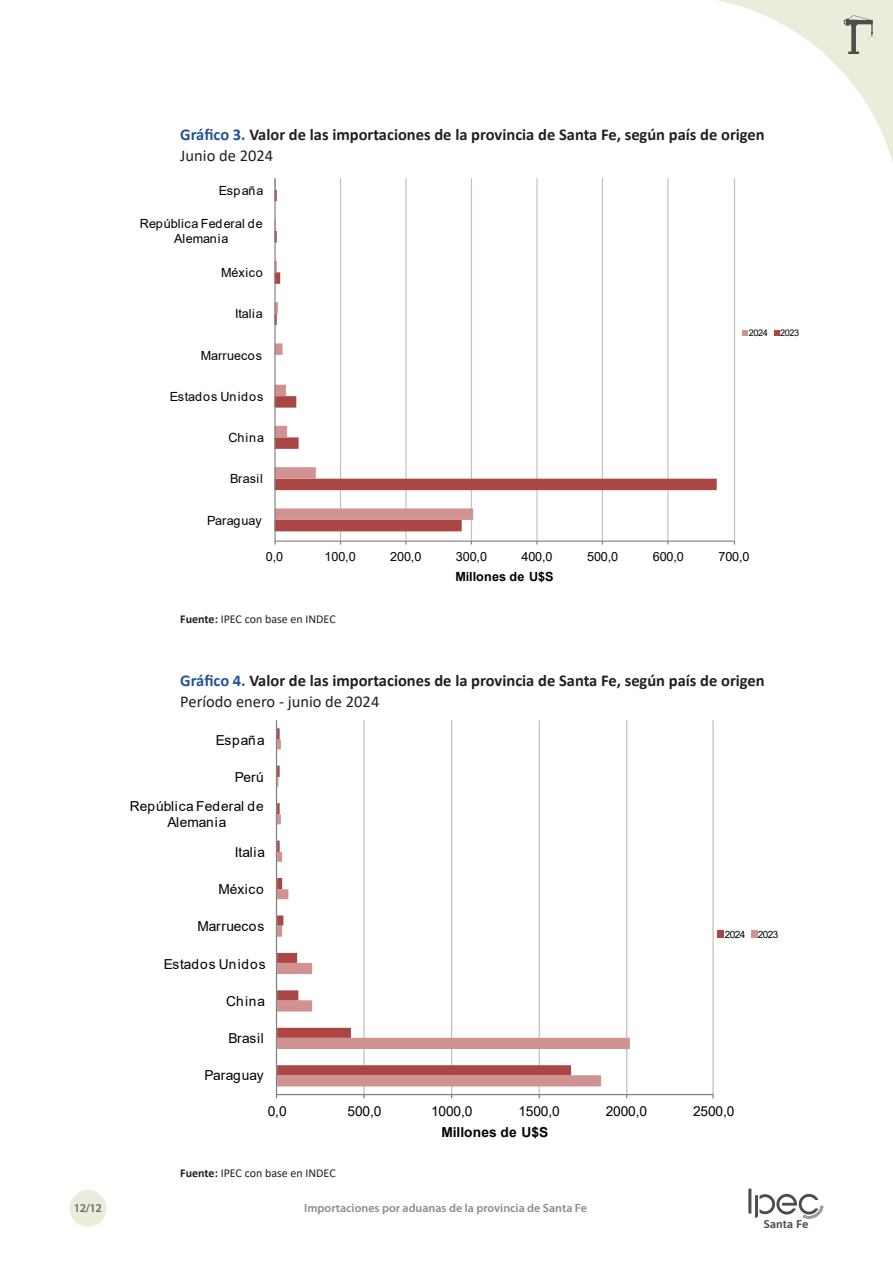
<style>
.page{position:relative;width:893px;height:1263px;background:#fff}
.page>*{position:absolute;margin:0;border:0;box-sizing:border-box;transform-origin:0 0}
.Cuadros{font:700 16.5px "Calibri";color:#231f20}
.Cuadros-2{font:16.5px "Calibri";color:#231f20}
.t1{font:13.8px "Arial";letter-spacing:-.005em;color:#000}
.t2{font:13.8px/16.2px "Arial";letter-spacing:.015em;color:#000;text-align:center}
.t3{font:13.8px "Arial";letter-spacing:.05em;color:#000}
.t4{font:700 13.8px "Arial";letter-spacing:-.005em;color:#000}
.t5{font:12.6px "Arial";letter-spacing:-.005em;color:#000}
.t6{font:12.6px/14.9px "Arial";letter-spacing:.015em;color:#000;text-align:center}
.t7{font:12.6px "Arial";letter-spacing:.05em;color:#000}
.t8{font:700 12.6px "Arial";letter-spacing:-.005em;color:#000}
.Texto{font:12px "Calibri";color:#231f20}
.t9{font:600 12px "Myriad Pro";color:#898b8e}
.t10{font:600 12px "Myriad Pro";color:#69696c}
.t11{font:600 11.25px "Asap";color:#4b4c4d;scale:1.06 1}
.t12{font:10.05px "Arial";letter-spacing:-.055em;color:#000}
.t13{font:9.15px "Arial";letter-spacing:-.055em;color:#000}
.s1{color:#24529b}
.s2{font-weight:700}
</style>
<div class="page">
<div style="left:70px;top:1190px;width:36px;height:37px;background:#ececda;border-radius:50%"></div>
<hr style="left:748px;top:1188px;width:3px;height:25px;background:#4b4c4d">
<svg style="left:755px;top:1193px;width:69px;height:26px"></svg>
<svg style="left:717px;top:0;width:176px;height:163px"></svg>
<hr style="left:363px;top:720px;width:2px;height:374px;background:#c0c0c0">
<hr style="left:451px;top:720px;width:1px;height:374px;background:#c0c0c0">
<hr style="left:539px;top:720px;width:1px;height:374px;background:#c0c0c0">
<hr style="left:626px;top:720px;width:1px;height:374px;background:#c0c0c0">
<hr style="left:712px;top:720px;width:2px;height:374px;background:#c0c0c0">
<svg style="left:277px;top:739px;width:353px;height:347px"></svg>
<svg style="left:277px;top:728px;width:294px;height:347px"></svg>
<hr style="left:276px;top:1094px;width:437px;height:1px;background:#808080">
<hr style="left:276px;top:720px;width:1px;height:374px;background:#808080">
<div style="left:717px;top:930px;width:7px;height:8px;background:#aa4643"></div>
<div style="left:751px;top:930px;width:6px;height:8px;background:#d19392"></div>
<hr style="left:340px;top:179px;width:1px;height:362px;background:#c0c0c0">
<hr style="left:405px;top:179px;width:2px;height:362px;background:#c0c0c0">
<hr style="left:471px;top:179px;width:1px;height:362px;background:#c0c0c0">
<hr style="left:536px;top:179px;width:1px;height:362px;background:#c0c0c0">
<hr style="left:602px;top:179px;width:1px;height:362px;background:#c0c0c0">
<hr style="left:667px;top:179px;width:1px;height:362px;background:#c0c0c0">
<hr style="left:734px;top:179px;width:1px;height:362px;background:#c0c0c0">
<svg style="left:276px;top:190px;width:441px;height:341px"></svg>
<svg style="left:276px;top:179px;width:197px;height:341px"></svg>
<hr style="left:275px;top:540px;width:459px;height:2px;background:#808080">
<hr style="left:274px;top:179px;width:2px;height:362px;background:#808080">
<svg style="left:742px;top:330px;width:6px;height:5px"></svg>
<svg style="left:774px;top:330px;width:6px;height:5px"></svg>
<p class="Cuadros" style="left:180px;top:123px;width:586px"><span class="s1">Gráfico 3.</span> Valor de las importaciones de la provincia de Santa Fe, según país de origen</p>
<p class="Cuadros-2" style="left:180px;top:144px;width:94px">Junio de 2024</p>
<p class="t5" style="left:219px;top:181px;width:46px">España</p>
<p class="t6" style="left:140px;top:216px;width:125px">República Federal de<br>Alemania</p>
<p class="t5" style="left:221px;top:264px;width:43px">México</p>
<p class="t5" style="left:235px;top:305px;width:29px">Italia</p>
<p class="t5" style="left:201px;top:346px;width:63px">Marruecos</p>
<p class="t7" style="left:170px;top:388px;width:95px">Estados Unidos</p>
<p class="t5" style="left:228px;top:429px;width:37px">China</p>
<p class="t5" style="left:230px;top:470px;width:34px">Brasil</p>
<p class="t5" style="left:207px;top:512px;width:56px">Paraguay</p>
<p class="t13" style="left:749px;top:326px;width:20px">2024</p>
<p class="t13" style="left:780px;top:326px;width:20px">2023</p>
<p class="t5" style="left:266px;top:548px;width:19px">0,0</p>
<p class="t5" style="left:325px;top:548px;width:33px">100,0</p>
<p class="t5" style="left:390px;top:548px;width:33px">200,0</p>
<p class="t5" style="left:456px;top:548px;width:33px">300,0</p>
<p class="t5" style="left:521px;top:548px;width:33px">400,0</p>
<p class="t5" style="left:587px;top:548px;width:33px">500,0</p>
<p class="t5" style="left:653px;top:548px;width:33px">600,0</p>
<p class="t5" style="left:718px;top:548px;width:33px">700,0</p>
<p class="Texto" style="left:180px;top:611px;width:157px"><span class="s2">Fuente:</span> IPEC con base en INDEC</p>
<p class="t8" style="left:455px;top:567px;width:99px">Millones de U$S</p>
<p class="Cuadros" style="left:180px;top:669px;width:586px"><span class="s1">Gráfico 4.</span> Valor de las importaciones de la provincia de Santa Fe, según país de origen</p>
<p class="Cuadros-2" style="left:180px;top:690px;width:201px">Período enero - junio de 2024</p>
<p class="t1" style="left:216px;top:730px;width:50px">España</p>
<p class="t1" style="left:235px;top:767px;width:30px">Perú</p>
<p class="t2" style="left:130px;top:798px;width:135px">República Federal de<br>Alemania</p>
<p class="t1" style="left:235px;top:842px;width:32px">Italia</p>
<p class="t1" style="left:219px;top:879px;width:47px">México</p>
<p class="t1" style="left:198px;top:917px;width:68px">Marruecos</p>
<p class="t3" style="left:164px;top:954px;width:103px">Estados Unidos</p>
<p class="t1" style="left:226px;top:991px;width:40px">China</p>
<p class="t1" style="left:228px;top:1029px;width:37px">Brasil</p>
<p class="t1" style="left:204px;top:1066px;width:61px">Paraguay</p>
<p class="t12" style="left:725px;top:927px;width:55px">2024 2023</p>
<p class="t1" style="left:268px;top:1102px;width:20px">0,0</p>
<p class="t1" style="left:348px;top:1102px;width:35px">500,0</p>
<p class="t1" style="left:431px;top:1102px;width:43px">1000,0</p>
<p class="t1" style="left:518px;top:1102px;width:43px">1500,0</p>
<p class="t1" style="left:606px;top:1102px;width:43px">2000,0</p>
<p class="t1" style="left:693px;top:1102px;width:43px">2500,0</p>
<p class="Texto" style="left:180px;top:1165px;width:157px"><span class="s2">Fuente:</span> IPEC con base en INDEC</p>
<p class="t4" style="left:442px;top:1123px;width:108px">Millones de U$S</p>
<p class="t10" style="left:74px;top:1200px;width:30px">12/12</p>
<p class="t9" style="left:304px;top:1200px;width:284px">Importaciones por aduanas de la provincia de Santa Fe</p>
<p class="t11" style="left:764px;top:1216px;width:44px">Santa Fe</p>
</div>
